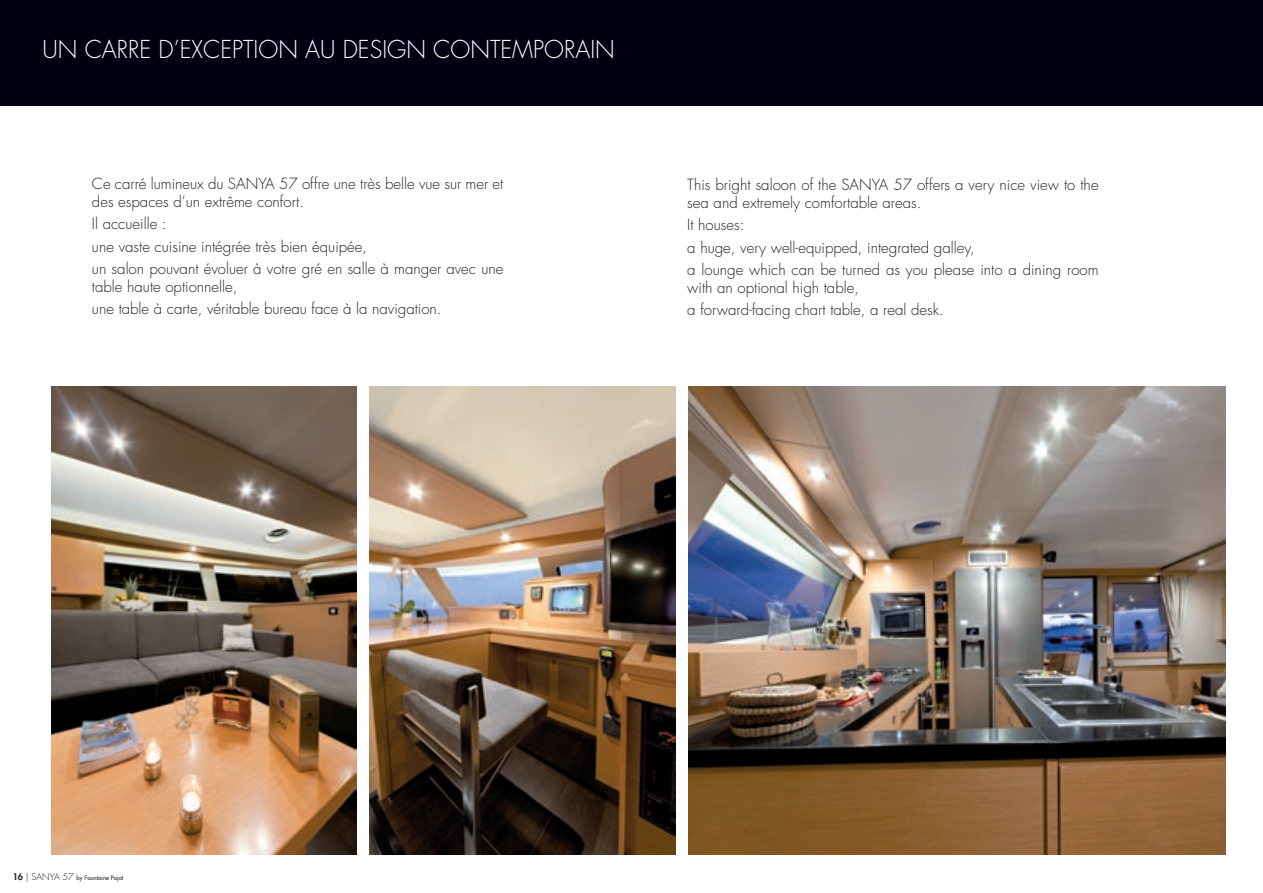
<style>
.page{position:relative;width:1263px;height:893px;background:#fff}
.page>*{position:absolute;margin:0;border:0;box-sizing:border-box;transform-origin:0 0}
.t1{font:300 24px "Futura";color:#fff}
.t2{font:300 15px/22.2px "Futura";color:#231f20}
.t3{font:300 9px "Futura";color:#231f20}
.t4{font:6px "Futura";color:#231f20}
.s1{font-weight:800}
.s2{font-weight:300;font-size:9px}
</style>
<div class="page">
<div style="left:0;top:0;width:1263px;height:106px;background:#000012"></div>
<img style="left:370px;top:387px;width:306px;height:468px">
<img style="left:689px;top:387px;width:537px;height:468px">
<img style="left:51px;top:387px;width:306px;height:468px">
<h1 class="t1" style="left:43px;top:35px;width:570px">UN CARRE D’EXcEPTION AU DESIGN CONTEMPORAIN</h1>
<p class="t2" style="left:92px;top:175px;width:413px;line-height:18px;text-indent:187px">57 offre une très belle vue sur mer et des espaces d’un extrême confort.</p>
<p class="t2" style="left:92px;top:213px;width:413px">Il accueille :<br>une vaste cuisine intégrée très bien équipée,<br>un salon pouvant évoluer à votre gré en salle à manger avec une</p>
<p class="t2" style="left:92px;top:276px;width:351px">table haute optionnelle,<br>une table à carte, véritable bureau face à la navigation.</p>
<p class="t2" style="left:92px;top:173px;width:155px">Ce carré lumineux du SANYA</p>
<p class="t2" style="left:687px;top:176px;width:413px;line-height:18px;text-indent:206px">57 offers a very nice view to the sea and extremely comfortable areas.</p>
<p class="t2" style="left:687px;top:214px;width:413px">It houses:<br>a huge, very well-equipped, integrated galley,<br>a lounge which can be turned as you please into a dining room</p>
<p class="t2" style="left:687px;top:277px;width:258px">with an optional high table,<br>a forward-facing chart table, a real desk.</p>
<p class="t2" style="left:687px;top:174px;width:173px">This bright saloon of the SANYA</p>
<p class="t3" style="left:13px;top:871px;width:31px"><span class="s1">16</span> | SANYA</p>
<p class="t4" style="left:63px;top:874px;width:62px"><span class="s2">57</span> by Fountaine Pajot</p>
</div>
